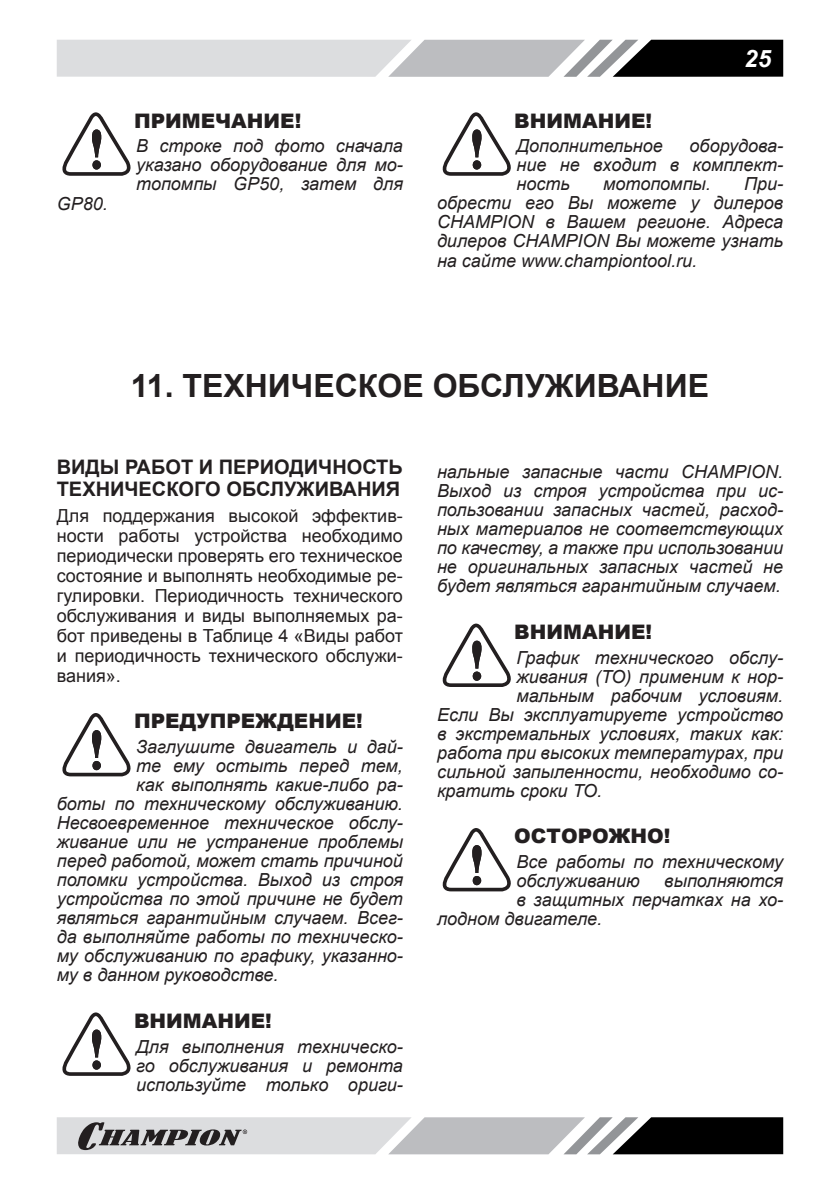
<style>
.page{position:relative;width:840px;height:1191px;background:#fff}
.page>*{position:absolute;margin:0;border:0;box-sizing:border-box;transform-origin:0 0}
.t1{font:700 32px "Arial";color:#231f20}
.t2{font:italic 700 24px "Arial";color:#fff}
.t3{font:900 20px "Arial";color:#231f20}
.t4{font:700 20px/22px "Arial";color:#231f20}
.p{font:italic 18px/19px "Arial";color:#231f20;text-align:justify}
.t5{font:18px/20px "Arial";color:#231f20;text-align:justify}
</style>
<div class="page">
<svg style="left:57px;top:40px;width:725px;height:37px;background:#a7a8aa"></svg>
<svg style="left:57px;top:1117px;width:725px;height:37px;background:#9c9d9e"></svg>
<svg style="left:62px;top:112px;width:69px;height:64px"></svg>
<svg style="left:442px;top:112px;width:69px;height:64px"></svg>
<svg style="left:62px;top:713px;width:69px;height:63px"></svg>
<svg style="left:62px;top:1012px;width:69px;height:63px"></svg>
<svg style="left:442px;top:623px;width:69px;height:64px"></svg>
<svg style="left:442px;top:828px;width:69px;height:63px"></svg>
<p class="p" style="left:57px;top:195px;width:53px">GP80.</p>
<p class="t3" style="left:134px;top:106px;width:169px">ПРИМЕЧАНИЕ!</p>
<p class="p" style="left:136px;top:137px;width:268px">В строке под фото сначала указано оборудование для мо&shy;топомпы GP50, затем для</p>
<h2 class="t2" style="left:743px;top:42px;width:28px">25</h2>
<p class="t3" style="left:514px;top:106px;width:139px">ВНИМАНИЕ!</p>
<p class="p" style="left:516px;top:137px;width:148px">Дополнительное</p>
<p class="p" style="left:516px;top:137px;width:268px;text-indent:173px">оборудова&shy;ние не входит в комплект&shy;ность</p>
<p class="p" style="left:437px;top:175px;width:347px;text-indent:307px">При&shy;обрести его Вы можете у дилеров CHAMPION в Вашем регионе. Адреса дилеров CHAMPION Вы можете узнать на сайте www.championtool.ru.</p>
<p class="p" style="left:603px;top:175px;width:109px">мотопомпы.</p>
<p class="t1" style="left:131px;top:365px;width:579px">11. ТЕХНИЧЕСКОЕ ОБСЛУЖИВАНИЕ</p>
<p class="t4" style="left:57px;top:456px;width:347px">ВИДЫ РАБОТ И ПЕРИОДИЧНОСТЬ<br>ТЕХНИЧЕСКОГО ОБСЛУЖИВАНИЯ</p>
<p class="t5" style="left:57px;top:505px;width:347px">Для поддержания высокой эффектив&shy;ности работы устройства необходимо периодически проверять его техническое состояние и выполнять необходимые ре&shy;гулировки. Периодичность технического обслуживания и виды выполняемых ра&shy;бот приведены в Таблице 4 «Виды работ и периодичность технического обслужи&shy;вания».</p>
<p class="t3" style="left:134px;top:706px;width:230px">ПРЕДУПРЕЖДЕНИЕ!</p>
<p class="p" style="left:136px;top:737px;width:268px">Заглушите двигатель и дай-</p>
<p class="p" style="left:136px;top:756px;width:268px">те ему остыть перед тем,</p>
<p class="p" style="left:136px;top:775px;width:268px">как выполнять какие-либо ра-</p>
<p class="p" style="left:57px;top:794px;width:347px">боты по техническому обслуживанию.</p>
<p class="p" style="left:57px;top:813px;width:347px">Несвоевременное техническое обслу-</p>
<p class="p" style="left:57px;top:832px;width:347px">живание или не устранение проблемы</p>
<p class="p" style="left:57px;top:851px;width:347px">перед работой, может стать причиной</p>
<p class="p" style="left:57px;top:870px;width:347px">поломки устройства. Выход из строя</p>
<p class="p" style="left:57px;top:889px;width:347px">устройства по этой причине не будет</p>
<p class="p" style="left:57px;top:908px;width:347px">являться гарантийным случаем. Всег-</p>
<p class="p" style="left:57px;top:927px;width:347px">да выполняйте работы по техническо-</p>
<p class="p" style="left:57px;top:946px;width:347px">му обслуживанию по графику, указанно-</p>
<p class="p" style="left:57px;top:965px;width:223px">му в данном руководстве.</p>
<p class="t3" style="left:134px;top:1006px;width:139px">ВНИМАНИЕ!</p>
<p class="p" style="left:136px;top:1037px;width:268px">Для выполнения техническо&shy;го обслуживания и ремонта используйте только ориги-</p>
<p class="p" style="left:437px;top:462px;width:347px">нальные запасные части CHAMPION.<br>Выход из строя устройства при ис&shy;пользовании запасных частей, расход&shy;ных материалов не соответствующих по качеству, а также при использовании не оригинальных запасных частей не будет являться гарантийным случаем.</p>
<p class="t3" style="left:514px;top:617px;width:139px">ВНИМАНИЕ!</p>
<p class="p" style="left:516px;top:648px;width:268px">График технического обслу-</p>
<p class="p" style="left:516px;top:667px;width:268px">живания (ТО) применим к нор-</p>
<p class="p" style="left:516px;top:686px;width:268px">мальным рабочим условиям.</p>
<p class="p" style="left:437px;top:705px;width:347px">Если Вы эксплуатируете устройство</p>
<p class="p" style="left:437px;top:724px;width:347px">в экстремальных условиях, таких как:</p>
<p class="p" style="left:437px;top:743px;width:347px">работа при высоких температурах, при</p>
<p class="p" style="left:437px;top:762px;width:347px">сильной запыленности, необходимо со-</p>
<p class="p" style="left:437px;top:781px;width:167px">кратить сроки ТО.</p>
<p class="t3" style="left:514px;top:821px;width:158px">ОСТОРОЖНО!</p>
<p class="p" style="left:516px;top:852px;width:268px">Все работы по техническому обслуживанию</p>
<p class="p" style="left:664px;top:871px;width:120px">выполняются</p>
<p class="p" style="left:516px;top:890px;width:268px">в защитных перчатках на хо-</p>
<p class="p" style="left:437px;top:909px;width:166px">лодном двигателе.</p>
</div>
